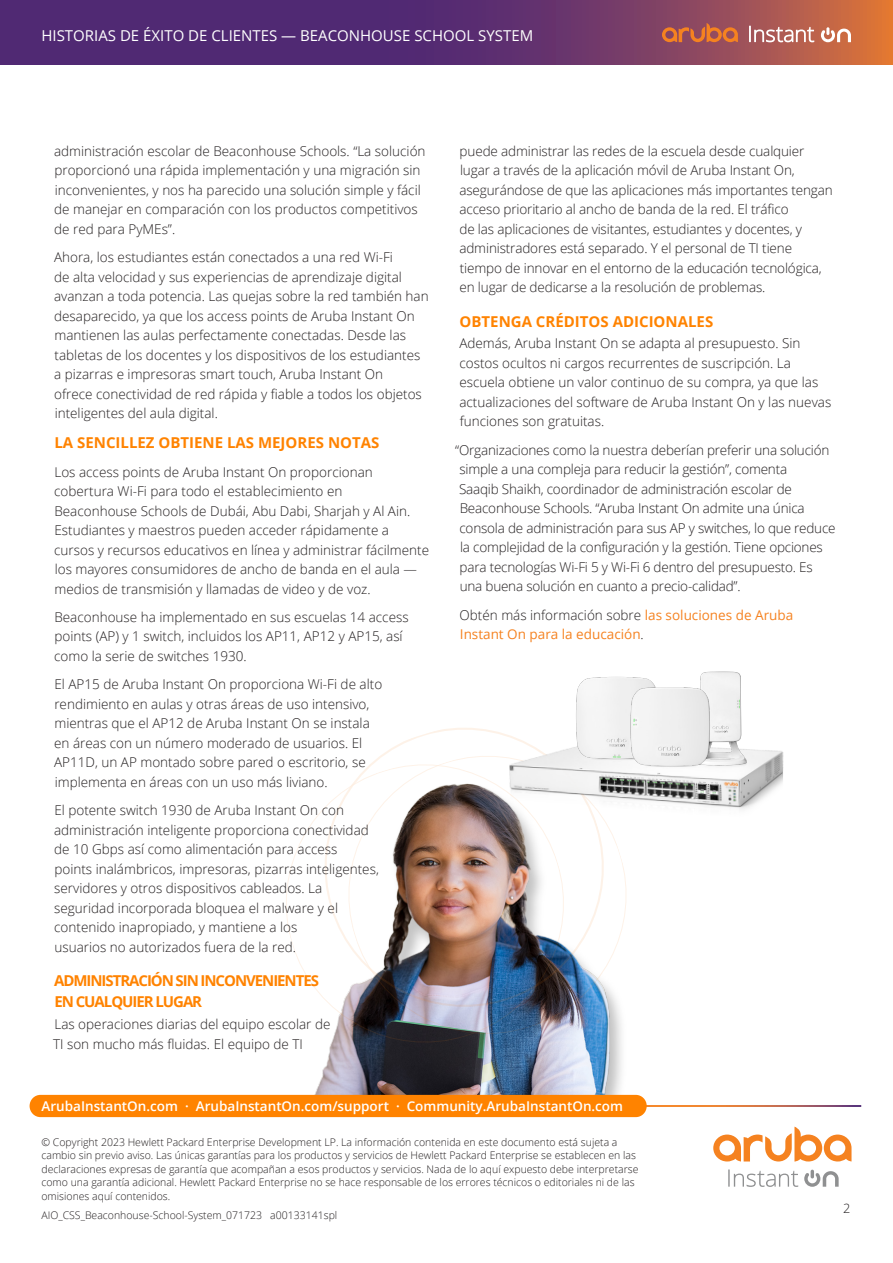
<style>
.page{position:relative;width:893px;height:1263px;background:#fff}
.page>*{position:absolute;margin:0;border:0;box-sizing:border-box;transform-origin:0 0}
.t1{font:15px "Open Sans";color:#fff}
.Body__Head_10_14_Bol{font:700 15px/21px "Open Sans";letter-spacing:-.07em;color:#ff8300}
.Body_Copy{font:700 15px "Open Sans";color:#ff8300}
.Body__Head_10_14_Bol-2{font:700 15px "Open Sans";color:#ff8300}
.Body_Copy-2{font:300 13.5px/19.5px "Open Sans";color:#231f20}
.t2{font:600 13.5px "Open Sans";color:#fff}
.Body_Copy-3{font:13.5px/19.5px "Open Sans";color:#f58220}
.t3{font:300 12.75px "Open Sans";color:#231f20}
.t4{font:300 10.5px/13.5px "Open Sans";color:#231f20}
.s1{font-weight:300;color:#231f20}
</style>
<div class="page">
<img style="left:289px;top:1051px;width:348px;height:44px">
<svg style="left:804px;top:1170px;width:35px;height:17px"></svg>
<svg style="left:728px;top:1169px;width:70px;height:18px"></svg>
<svg style="left:713px;top:1127px;width:138px;height:34px"></svg>
<div style="left:30px;top:1095px;width:617px;height:22px;background:#ff8300;border-radius:11px"></div>
<svg style="left:0;top:0;width:893px;height:64px;background:#6b3769"></svg>
<svg style="left:662px;top:23px;width:76px;height:19px"></svg>
<svg style="left:821px;top:27px;width:30px;height:15px"></svg>
<svg style="left:749px;top:26px;width:65px;height:16px"></svg>
<svg style="left:286px;top:800px;width:295px;height:259px"></svg>
<img style="left:332px;top:740px;width:295px;height:311px">
<img style="left:493px;top:731px;width:291px;height:95px">
<img style="left:702px;top:671px;width:61px;height:106px">
<img style="left:573px;top:676px;width:47px;height:86px">
<img style="left:620px;top:674px;width:108px;height:111px">
<p class="t1" style="left:41px;top:26px;width:493px">HISTORIAS DE ÉXITO DE CLIENTES — BEACONHOUSE SCHOOL SYSTEM</p>
<p class="Body_Copy-2" style="left:54px;top:141px;width:373px">administración escolar de Beaconhouse Schools. “La solución proporcionó una rápida implementación y una migración sin inconvenientes, y nos ha parecido una solución simple y fácil de manejar en comparación con los productos competitivos de red para PyMEs”.</p>
<p class="Body_Copy-2" style="left:54px;top:247px;width:376px">Ahora, los estudiantes están conectados a una red Wi-Fi<br>de alta velocidad y sus experiencias de aprendizaje digital avanzan a toda potencia. Las quejas sobre la red también han desaparecido, ya que los access points de Aruba Instant On mantienen las aulas perfectamente conectadas. Desde las tabletas de los docentes y los dispositivos de los estudiantes a pizarras e impresoras smart touch, Aruba Instant On<br>ofrece conectividad de red rápida y fiable a todos los objetos inteligentes del aula digital.</p>
<p class="Body_Copy" style="left:54px;top:432px;width:326px">LA SENCILLEZ OBTIENE LAS MEJORES NOTAS</p>
<p class="Body_Copy-2" style="left:54px;top:461px;width:376px">Los access points de Aruba Instant On proporcionan cobertura Wi-Fi para todo el establecimiento en<br>Beaconhouse Schools de Dubái, Abu Dabi, Sharjah y Al Ain.<br>Estudiantes y maestros pueden acceder rápidamente a cursos y recursos educativos en línea y administrar fácilmente los mayores consumidores de ancho de banda en el aula — medios de transmisión y llamadas de video y de voz.</p>
<p class="Body_Copy-2" style="left:54px;top:607px;width:356px">Beaconhouse ha implementado en sus escuelas 14 access points (AP) y 1 switch, incluidos los AP11, AP12 y AP15, así como la serie de switches 1930.</p>
<p class="Body_Copy-2" style="left:54px;top:674px;width:330px">El AP15 de Aruba Instant On proporciona Wi-Fi de alto rendimiento en aulas y otras áreas de uso intensivo, mientras que el AP12 de Aruba Instant On se instala en áreas con un número moderado de usuarios. El AP11D, un AP montado sobre pared o escritorio, se implementa en áreas con un uso más liviano.</p>
<p class="Body_Copy-2" style="left:54px;top:800px;width:326px">El potente switch 1930 de Aruba Instant On con administración inteligente proporciona conectividad de 10 Gbps así como alimentación para access<br>points inalámbricos, impresoras, pizarras inteligentes, servidores y otros dispositivos cableados. La seguridad incorporada bloquea el malware y el contenido inapropiado, y mantiene a los<br>usuarios no autorizados fuera de la red.</p>
<p class="Body__Head_10_14_Bol" style="left:54px;top:970px;width:266px">ADMINISTRACIÓN SIN INCONVENIENTES<br>EN CUALQUIER LUGAR</p>
<p class="Body_Copy-2" style="left:53px;top:1014px;width:279px">Las operaciones diarias del equipo escolar de<br>TI son mucho más fluidas. El equipo de TI</p>
<p class="Body_Copy-2" style="left:459px;top:141px;width:375px">puede administrar las redes de la escuela desde cualquier lugar a través de la aplicación móvil de Aruba Instant On, asegurándose de que las aplicaciones más importantes tengan acceso prioritario al ancho de banda de la red. El tráfico<br>de las aplicaciones de visitantes, estudiantes y docentes, y administradores está separado. Y el personal de TI tiene tiempo de innovar en el entorno de la educación tecnológica, en lugar de dedicarse a la resolución de problemas.</p>
<p class="Body__Head_10_14_Bol-2" style="left:460px;top:311px;width:255px">OBTENGA CRÉDITOS ADICIONALES</p>
<p class="Body_Copy-2" style="left:459px;top:333px;width:373px">Además, Aruba Instant On se adapta al presupuesto. Sin costos ocultos ni cargos recurrentes de suscripción. La escuela obtiene un valor continuo de su compra, ya que las actualizaciones del software de Aruba Instant On y las nuevas funciones son gratuitas.</p>
<p class="Body_Copy-2" style="left:455px;top:440px;width:382px">“Organizaciones como la nuestra deberían preferir una solución simple a una compleja para reducir la gestión”, comenta<br>Saaqib Shaikh, coordinador de administración escolar de Beaconhouse Schools. “Aruba Instant On admite una única consola de administración para sus AP y switches, lo que reduce la complejidad de la configuración y la gestión. Tiene opciones para tecnologías Wi-Fi 5 y Wi-Fi 6 dentro del presupuesto. Es<br>una buena solución en cuanto a precio-calidad”.</p>
<p class="Body_Copy-3" style="left:460px;top:605px;width:335px"><span class="s1">Obtén más información sobre</span> las soluciones de Aruba<br>Instant On para la educación<span class="s1">.</span></p>
<p class="t2" style="left:41px;top:1097px;width:583px">ArubaInstantOn.com · ArubaInstantOn.com/support · Community.ArubaInstantOn.com</p>
<p class="t4" style="left:41px;top:1135px;width:599px">© Copyright 2023 Hewlett Packard Enterprise Development LP. La información contenida en este documento está sujeta a cambio sin previo aviso. Las únicas garantías para los productos y servicios de Hewlett Packard Enterprise se establecen en las declaraciones expresas de garantía que acompañan a esos productos y servicios. Nada de lo aquí expuesto debe interpretarse como una garantía adicional. Hewlett Packard Enterprise no se hace responsable de los errores técnicos o editoriales ni de las omisiones aquí contenidos.</p>
<p class="t4" style="left:41px;top:1208px;width:297px">AIO_CSS_Beaconhouse-School-System_071723 a00133141spl</p>
<p class="t3" style="left:843px;top:1200px;width:9px">2</p>
</div>
